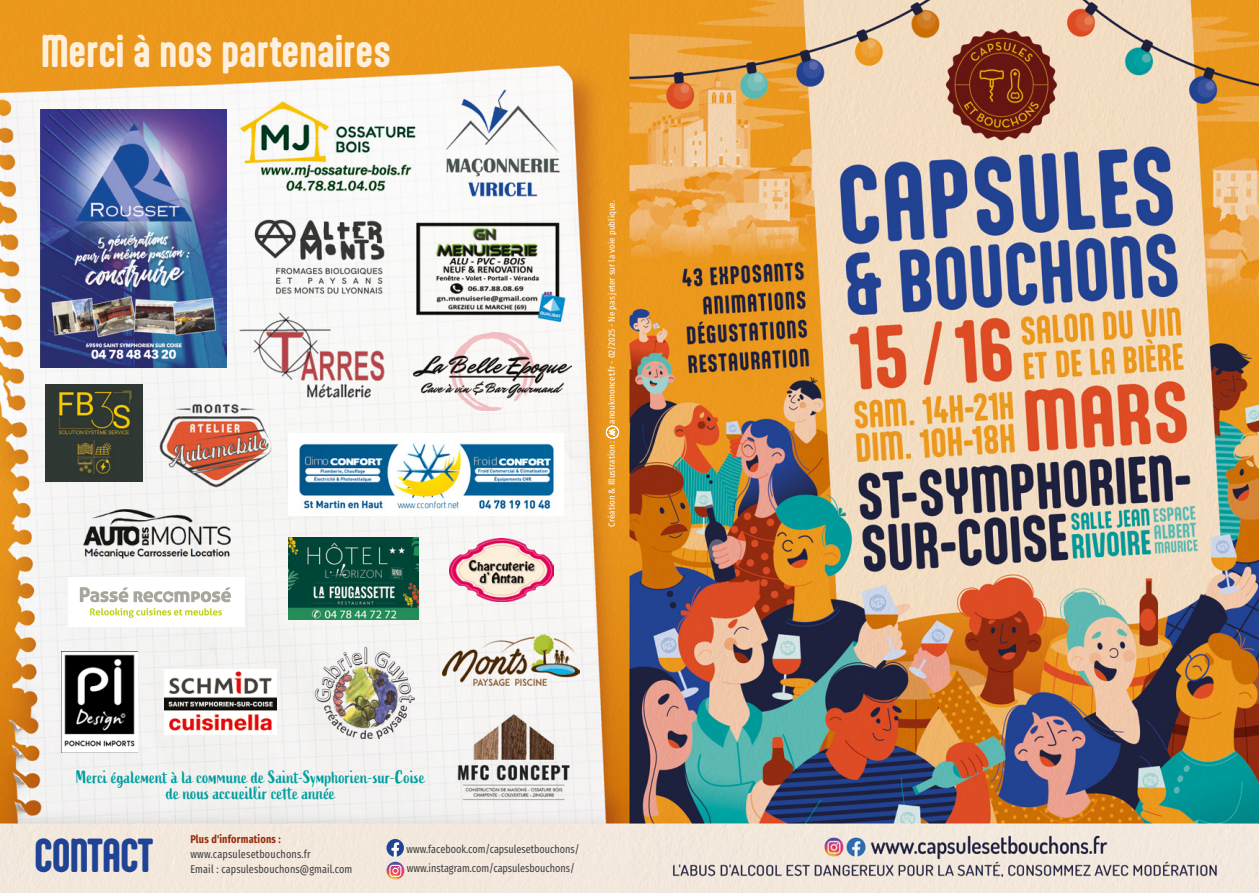
<style>
.page{position:relative;width:1259px;height:893px;background:#fff}
.page>*{position:absolute;margin:0;border:0;box-sizing:border-box;transform-origin:0 0}
.t1{font:700 40.5px "Aptly";letter-spacing:-.03em;color:#1f4395}
.t2{font:700 39px "Aptly";color:#fff0dd}
.t3{font:18px/16.5px "Active";color:#009e9f;text-align:center}
.t4{font:11.25px/15px "Fira Sans Condensed";color:#3c3c3b;scale:.9 1}
.t5{font:700 11.25px "Fira Sans Condensed";letter-spacing:.02em;color:#972c0e;scale:.9 1}
.t6{font:9px "Fira Sans Condensed";color:#fff}
</style>
<div class="page">
<img style="left:0;top:0;width:1259px;height:893px">
<svg style="left:386px;top:839px;width:18px;height:18px"></svg>
<svg style="left:386px;top:862px;width:18px;height:17px"></svg>
<svg style="left:389px;top:865px;width:12px;height:12px"></svg>
<svg style="left:606px;top:426px;width:13px;height:13px"></svg>
<img style="left:428px;top:79px;width:147px;height:129px">
<img style="left:248px;top:212px;width:144px;height:90px">
<img style="left:414px;top:333px;width:157px;height:77px">
<img style="left:407px;top:212px;width:162px;height:115px">
<img style="left:41px;top:109px;width:185px;height:258px">
<img style="left:235px;top:90px;width:193px;height:114px">
<img style="left:237px;top:312px;width:155px;height:89px">
<img style="left:45px;top:385px;width:97px;height:96px">
<img style="left:154px;top:401px;width:122px;height:89px">
<img style="left:288px;top:538px;width:130px;height:82px">
<img style="left:78px;top:504px;width:157px;height:58px">
<img style="left:164px;top:670px;width:112px;height:64px">
<img style="left:449px;top:539px;width:104px;height:63px">
<img style="left:62px;top:652px;width:76px;height:100px">
<div style="left:68px;top:578px;width:177px;height:49px;background:#fff"></div>
<svg style="left:80px;top:587px;width:48px;height:15px"></svg>
<svg style="left:90px;top:608px;width:132px;height:10px"></svg>
<svg style="left:134px;top:587px;width:97px;height:15px"></svg>
<img style="left:442px;top:633px;width:138px;height:52px">
<img style="left:449px;top:707px;width:131px;height:97px">
<img style="left:315px;top:646px;width:99px;height:93px">
<img style="left:288px;top:433px;width:276px;height:83px">
<h2 class="t2" style="left:41px;top:27px;width:351px">Merci à nos partenaires</h2>
<p class="t6" style="left:605px;top:424px;width:225px;rotate:-90deg">anoukmoncet.fr - 02/2025 - Ne pas jeter sur la voie publique.</p>
<p class="t6" style="left:605px;top:527px;width:87px;rotate:-90deg">Création &amp; Illustration :</p>
<h3 class="t3" style="left:76px;top:769px;width:350px">Merci également à la commune de Saint-Symphorien-sur-Coise de nous accueillir cette année</h3>
<h1 class="t1" style="left:34px;top:830px;width:121px">CONTACT</h1>
<p class="t5" style="left:190px;top:830px;width:102px">Plus d'informations :</p>
<p class="t4" style="left:190px;top:846px;width:181px">www.capsulesetbouchons.fr<br>Email : capsulesbouchons@gmail.com</p>
<p class="t4" style="left:406px;top:839px;width:194px;line-height:19.5px">www.facebook.com/capsulesetbouchons/ www.instagram.com/capsulesbouchons/</p>
</div>
